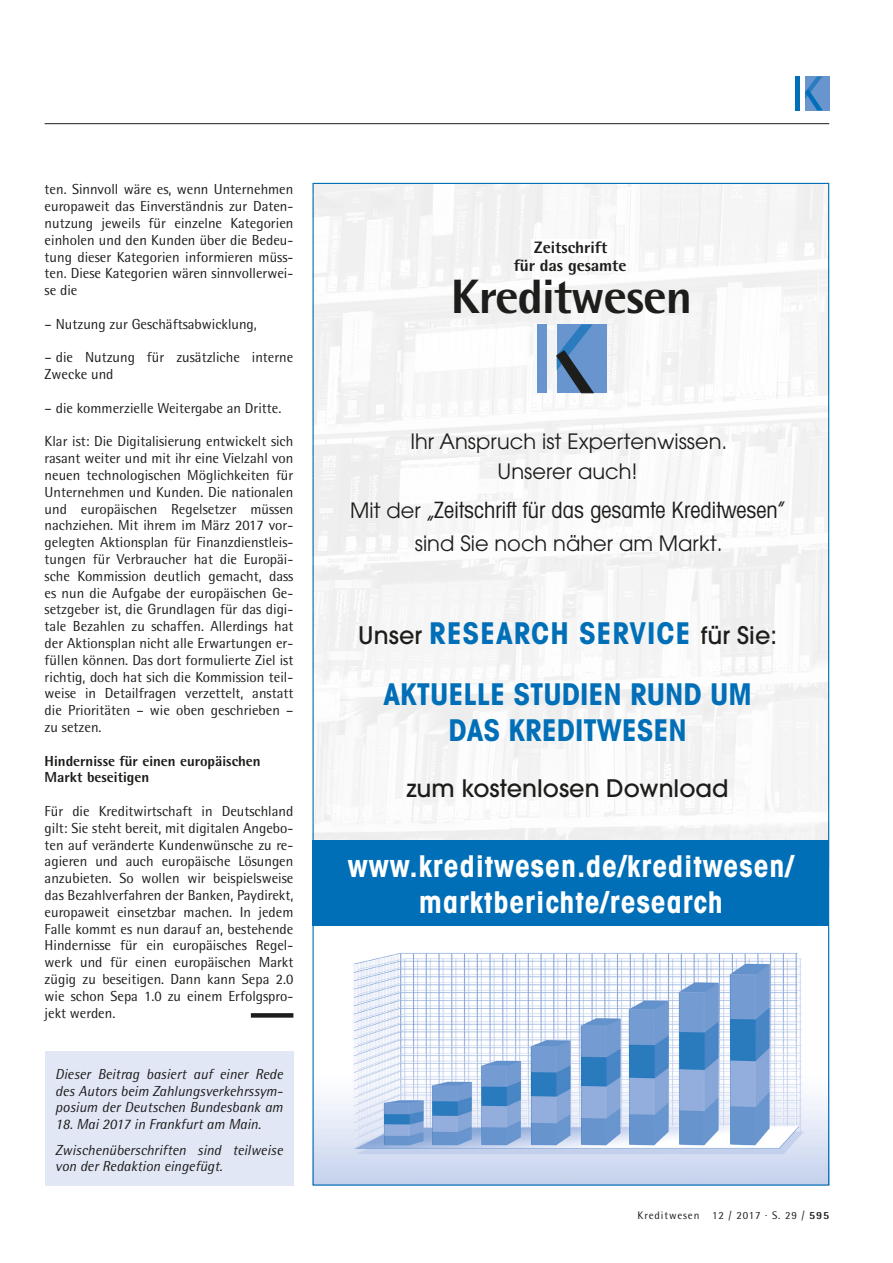
<style>
.page{position:relative;width:893px;height:1263px;background:#fff}
.page>*{position:absolute;margin:0;border:0;box-sizing:border-box;transform-origin:0 0}
.t1{font:800 48.3px "Rotis Semi Sans";letter-spacing:-.025em;color:#1d1d1b}
.t2{font:700 condensed 30px/61.5px "Avant Garde";color:#006fb7;text-align:center}
.t3{font:700 condensed 30px/36px "Avant Garde";letter-spacing:.03em;color:#fff;text-align:center}
.t4{font:500 24px "Avant Garde";color:#1d1d1b}
.t5{font:condensed 22.5px "Avant Garde";color:#1d1d1b}
.t6{font:21px/30px "Avant Garde";color:#1d1d1b;text-align:center}
.t7{font:800 16.5px/18px "Rotis Semi Sans";letter-spacing:-.005em;color:#1d1d1b;text-align:center}
.t8{font:14.55px/16.8px "Rotis Semi Sans";color:#1d1d1b;text-align:justify}
.t9{font:italic 14.55px/16.8px "Rotis Semi Sans";color:#1d1d1b;text-align:justify}
.t10{font:800 14.55px/16.8px "Rotis Semi Sans";color:#1d1d1b}
.t11{font:10.95px "Rotis Semi Sans";letter-spacing:.08em;color:#1d1d1b}
.s1{font-stretch:normal;font-size:21px}
.s2{font-weight:500;font-stretch:normal;font-size:24px;color:#1d1d1b}
.s3{font-weight:800}
</style>
<div class="page">
<hr style="left:45px;top:123px;width:784px;height:1px;background:#1d1d1b">
<div style="left:805px;top:76px;width:24px;height:34px;background:#6995ce"></div>
<div style="left:795px;top:76px;width:5px;height:34px;background:#006fb7"></div>
<svg style="left:805px;top:76px;width:18px;height:34px"></svg>
<div style="left:251px;top:1013px;width:42px;height:5px;background:#1d1d1b"></div>
<div style="left:45px;top:1051px;width:248px;height:135px;background:#e2e7f6"></div>
<div style="left:315px;top:185px;width:512px;height:656px;background:#f6f6f6"></div>
<div style="left:313px;top:841px;width:516px;height:85px;background:#006fb7"></div>
<img style="left:315px;top:952px;width:512px;height:232px">
<div style="left:531px;top:239px;width:79px;height:17px;background:#fff"></div>
<div style="left:557px;top:324px;width:49px;height:69px;background:#6995ce"></div>
<div style="left:537px;top:324px;width:10px;height:69px;background:#6995ce"></div>
<svg style="left:557px;top:324px;width:36px;height:69px"></svg>
<p class="t8" style="left:45px;top:181px;width:250px">ten. Sinnvoll wäre es, wenn Unternehmen europaweit das Einverständnis zur Daten&shy;nutzung jeweils für einzelne Kategorien einholen und den Kunden über die Bedeu&shy;tung dieser Kategorien informieren müss&shy;ten. Diese Kategorien wären sinnvollerwei&shy;se die</p>
<p class="t8" style="left:45px;top:315px;width:214px">– Nutzung zur Geschäftsabwicklung,</p>
<p class="t8" style="left:45px;top:349px;width:250px">– die Nutzung für zusätzliche interne<br>Zwecke und</p>
<p class="t8" style="left:45px;top:399px;width:238px">– die kommerzielle Weitergabe an Dritte.</p>
<p class="t8" style="left:45px;top:433px;width:250px">Klar ist: Die Digitalisierung entwickelt sich rasant weiter und mit ihr eine Vielzahl von neuen technologischen Möglichkeiten für Unternehmen und Kunden. Die nationalen und europäischen Regelsetzer müssen nachziehen. Mit ihrem im März 2017 vor&shy;gelegten Aktionsplan für Finanzdienstleis&shy;tungen für Verbraucher hat die Europäi&shy;sche Kommission deutlich gemacht, dass es nun die Aufgabe der europäischen Ge&shy;setzgeber ist, die Grundlagen für das digi&shy;tale Bezahlen zu schaffen. Allerdings hat der Aktionsplan nicht alle Erwartungen er&shy;füllen können. Das dort formulierte Ziel ist richtig, doch hat sich die Kommission teil&shy;weise in Detailfragen verzettelt, anstatt die Prioritäten – wie oben geschrieben – zu setzen.</p>
<p class="t10" style="left:45px;top:752px;width:218px">Hindernisse für einen europäischen<br>Markt beseitigen</p>
<p class="t8" style="left:45px;top:802px;width:250px">Für die Kreditwirtschaft in Deutschland gilt: Sie steht bereit, mit digitalen Angebo&shy;ten auf veränderte Kundenwünsche zu re&shy;agieren und auch europäische Lösungen anzubieten. So wollen wir beispielsweise das Bezahlverfahren der Banken, Paydirekt, europaweit einsetzbar machen. In jedem Falle kommt es nun darauf an, bestehende Hindernisse für ein europäisches Regel&shy;werk und für einen europäischen Markt zügig zu beseitigen. Dann kann Sepa 2.0 wie schon Sepa 1.0 zu einem Erfolgspro&shy;jekt werden.</p>
<p class="t9" style="left:55px;top:1065px;width:229px">Dieser Beitrag basiert auf einer Rede des Autors beim Zahlungsverkehrssym&shy;posium der Deutschen Bundesbank am</p>
<p class="t9" style="left:55px;top:1111px;width:229px;line-height:25.3px">18. Mai 2017 in Frankfurt am Main.<br>Zwischenüberschriften sind teilweise</p>
<p class="t9" style="left:55px;top:1158px;width:169px">von der Redaktion eingefügt.</p>
<p class="t7" style="left:514px;top:238px;width:114px">Zeitschrift<br>für das gesamte</p>
<h1 class="t1" style="left:451px;top:266px;width:243px">Kreditwesen</h1>
<h3 class="t6" style="left:410px;top:427px;width:318px">Ihr Anspruch ist Expertenwissen.<br>Unserer auch!</h3>
<h3 class="t5" style="left:350px;top:496px;width:437px"><span class="s1">Mit der</span> „Zeitschrift für das gesamte Kreditwesen”</h3>
<h3 class="t6" style="left:415px;top:528px;width:309px">sind Sie noch näher am Markt.</h3>
<h2 class="t2" style="left:358px;top:602px;width:421px"><span class="s2">Unser</span> RESEARCH SERVICE <span class="s2">für Sie:<br></span>AKTUELLE STUDIEN RUND UM</h2>
<h2 class="t2" style="left:448px;top:699px;width:240px">DAS KREDITWESEN</h2>
<h3 class="t4" style="left:407px;top:774px;width:323px">zum kostenlosen Download</h3>
<h2 class="t3" style="left:348px;top:848px;width:447px">www.kreditwesen.de/kreditwesen/ marktberichte/research</h2>
<p class="t11" style="left:638px;top:1209px;width:193px">Kreditwesen 12 / 2017 · S. 29 / <span class="s3">595</span></p>
</div>
